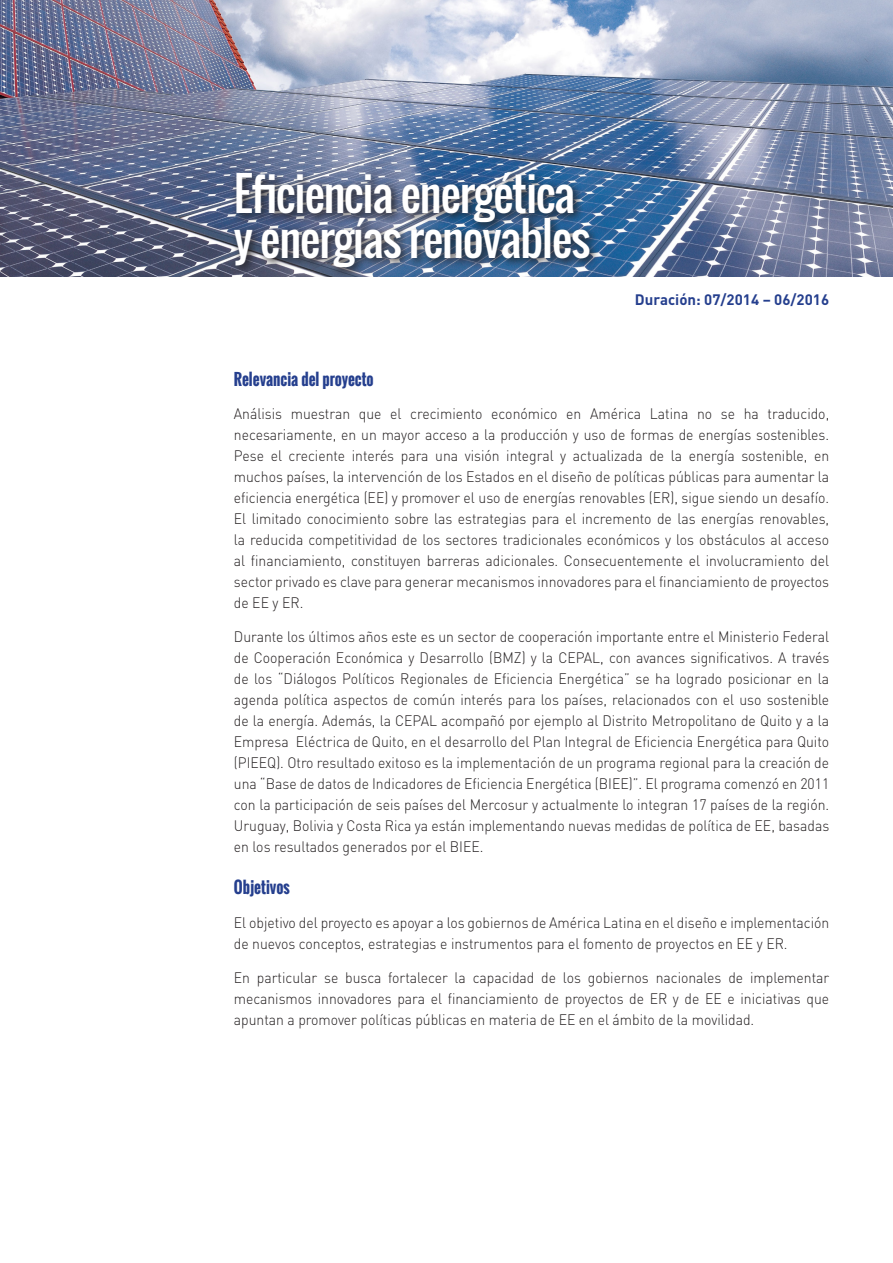
<style>
.page{position:relative;width:893px;height:1263px;background:#fff}
.page>*{position:absolute;margin:0;border:0;box-sizing:border-box;transform-origin:0 0}
.t1{font:45px/45px "Oswald";letter-spacing:-.025em;color:#fff}
.SUBTITULOS{font:700 16.05px "Oswald";color:#253f8e;scale:.93 1}
.TEXTO_GENERAL{font:300 15px/21px "DIN";color:#231f20;text-align:justify;scale:.93 1}
.t2{font:700 15px "DIN";color:#253f8e}
</style>
<div class="page">
<img style="left:0;top:0;width:893px;height:276px">
<div style="left:230px;top:169px;width:370px;height:110px;background:#231f20;opacity:.95"></div>
<p class="t1" style="left:234px;top:171px;width:358px">Eficiencia energética y energías renovables</p>
<p class="t2" style="left:635px;top:290px;width:196px">Duración: 07/2014 – 06/2016</p>
<p class="SUBTITULOS" style="left:234px;top:367px;width:152px">Relevancia del proyecto</p>
<p class="TEXTO_GENERAL" style="left:234px;top:403px;width:642px">Análisis muestran que el crecimiento económico en América Latina no se ha traducido, necesariamente, en un mayor acceso a la producción y uso de formas de energías sostenibles.<br>Pese el creciente interés para una visión integral y actualizada de la energía sostenible, en muchos países, la intervención de los Estados en el diseño de políticas públicas para aumentar la eficiencia energética (EE) y promover el uso de energías renovables (ER), sigue siendo un desafío.<br>El limitado conocimiento sobre las estrategias para el incremento de las energías renovables, la reducida competitividad de los sectores tradicionales económicos y los obstáculos al acceso al financiamiento, constituyen barreras adicionales. Consecuentemente el involucramiento del sector privado es clave para generar mecanismos innovadores para el financiamiento de proyectos de EE y ER.</p>
<p class="TEXTO_GENERAL" style="left:234px;top:626px;width:642px">Durante los últimos años este es un sector de cooperación importante entre el Ministerio Federal de Cooperación Económica y Desarrollo (BMZ) y la CEPAL, con avances significativos. A través de los “Diálogos Políticos Regionales de Eficiencia Energética” se ha logrado posicionar en la agenda política aspectos de común interés para los países, relacionados con el uso sostenible de la energía. Además, la CEPAL acompañó por ejemplo al Distrito Metropolitano de Quito y a la Empresa Eléctrica de Quito, en el desarrollo del Plan Integral de Eficiencia Energética para Quito (PIEEQ). Otro resultado exitoso es la implementación de un programa regional para la creación de una “Base de datos de Indicadores de Eficiencia Energética (BIEE)”. El programa comenzó en 2011 con la participación de seis países del Mercosur y actualmente lo integran 17 países de la región.<br>Uruguay, Bolivia y Costa Rica ya están implementando nuevas medidas de política de EE, basadas en los resultados generados por el BIEE.</p>
<p class="SUBTITULOS" style="left:234px;top:875px;width:62px">Objetivos</p>
<p class="TEXTO_GENERAL" style="left:234px;top:912px;width:642px">El objetivo del proyecto es apoyar a los gobiernos de América Latina en el diseño e implementación de nuevos conceptos, estrategias e instrumentos para el fomento de proyectos en EE y ER.</p>
<p class="TEXTO_GENERAL" style="left:234px;top:967px;width:642px">En particular se busca fortalecer la capacidad de los gobiernos nacionales de implementar mecanismos innovadores para el financiamiento de proyectos de ER y de EE e iniciativas que apuntan a promover políticas públicas en materia de EE en el ámbito de la movilidad.</p>
</div>
